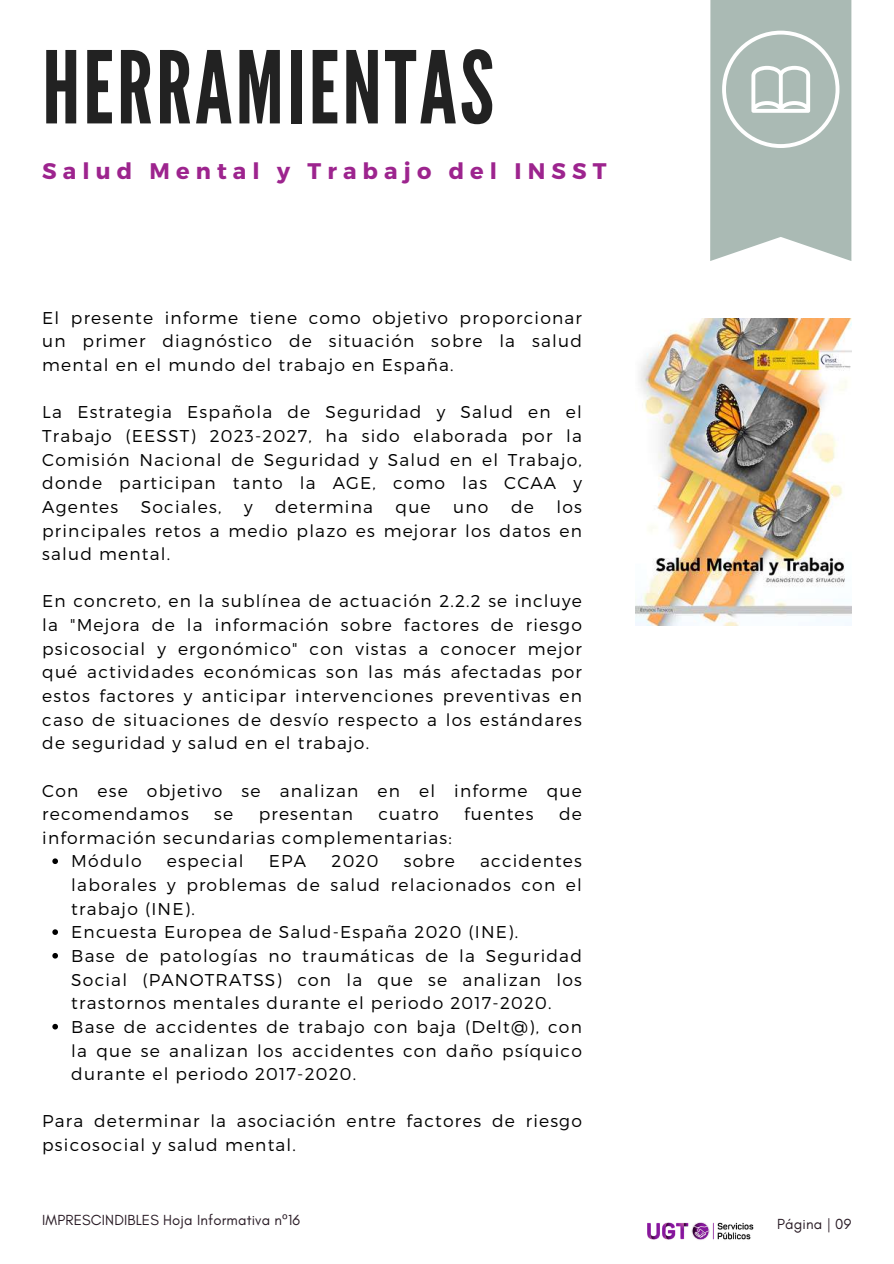
<style>
.page{position:relative;width:894px;height:1264px;background:#fff}
.page>*{position:absolute;margin:0;border:0;box-sizing:border-box;transform-origin:0 0}
.t1{font:99.9px "League Gothic";letter-spacing:.03em;color:#222}
.t2{font:700 22.5px "Montserrat";letter-spacing:.27em;color:#9d248e}
.t3{font:300 17.1px/23.7px "Montserrat";letter-spacing:.07em;color:#000;text-align:justify}
.t4{font:14.85px "Glacial Indifference";letter-spacing:.01em;color:#291b25}
.s1{font-family:"Noto Sans"}
</style>
<div class="page">
<svg style="left:710px;top:0;width:141px;height:261px"></svg>
<img style="left:647px;top:1222px;width:107px;height:18px">
<img style="left:635px;top:319px;width:216px;height:306px">
<svg style="left:52px;top:858px;width:6px;height:6px"></svg>
<svg style="left:52px;top:929px;width:6px;height:5px"></svg>
<svg style="left:52px;top:953px;width:6px;height:5px"></svg>
<svg style="left:52px;top:1023px;width:6px;height:6px"></svg>
<h1 class="t1" style="left:42px;top:30px;width:453px">HERRAMIENTAS</h1>
<h2 class="t2" style="left:42px;top:157px;width:565px">Salud Mental y Trabajo del INSST</h2>
<p class="t3" style="left:42px;top:305px;width:541px">El presente informe tiene como objetivo proporcionar un primer diagnóstico de situación sobre la salud mental en el mundo del trabajo en España.</p>
<p class="t3" style="left:42px;top:399px;width:541px">La Estrategia Española de Seguridad y Salud en el Trabajo (EESST) 2023-2027, ha sido elaborada por la Comisión Nacional de Seguridad y Salud en el Trabajo, donde participan tanto la AGE, como las CCAA y Agentes</p>
<p class="t3" style="left:42px;top:494px;width:541px;text-indent:514px">los principales retos a medio plazo es mejorar los datos en salud mental.</p>
<p class="t3" style="left:42px;top:588px;width:541px">En concreto, en la sublínea de actuación 2.2.2 se incluye la "Mejora de la información sobre factores de riesgo psicosocial y ergonómico" con vistas a conocer mejor qué actividades económicas son las más afectadas por estos factores y anticipar intervenciones preventivas en caso de situaciones de desvío respecto a los estándares de seguridad y salud en el trabajo.</p>
<p class="t3" style="left:42px;top:777px;width:541px">Con ese objetivo se analizan en el informe que recomendamos</p>
<p class="t3" style="left:141px;top:494px;width:82px">Sociales,</p>
<p class="t3" style="left:244px;top:494px;width:10px">y</p>
<p class="t3" style="left:275px;top:494px;width:99px">determina</p>
<p class="t3" style="left:395px;top:494px;width:37px">que</p>
<p class="t3" style="left:453px;top:494px;width:37px">uno</p>
<p class="t3" style="left:511px;top:494px;width:24px">de</p>
<p class="t3" style="left:214px;top:801px;width:20px">se</p>
<p class="t3" style="left:258px;top:801px;width:96px">presentan</p>
<p class="t3" style="left:378px;top:801px;width:62px">cuatro</p>
<p class="t3" style="left:464px;top:801px;width:71px">fuentes</p>
<p class="t3" style="left:559px;top:801px;width:24px">de</p>
<p class="t3" style="left:71px;top:825px;width:382px;text-indent:-29px">información secundarias complementarias:<br>Módulo</p>
<p class="t3" style="left:71px;top:848px;width:512px;text-align:left;text-indent:409px">accidentes laborales y problemas de salud relacionados con el trabajo (INE).<br>Encuesta Europea de Salud-España 2020 (INE).<br>Base de patologías no traumáticas de la Seguridad Social (PANOTRATSS) con la que se analizan los trastornos mentales durante el periodo 2017-2020.<br>Base de accidentes de trabajo con baja (Delt@), con la que se analizan los accidentes con daño psíquico durante el periodo 2017-2020.</p>
<p class="t3" style="left:42px;top:1108px;width:541px">Para determinar la asociación entre factores de riesgo psicosocial y salud mental.</p>
<p class="t3" style="left:167px;top:848px;width:78px">especial</p>
<p class="t3" style="left:269px;top:848px;width:39px">EPA</p>
<p class="t3" style="left:331px;top:848px;width:48px">2020</p>
<p class="t3" style="left:403px;top:848px;width:53px">sobre</p>
<p class="t4" style="left:42px;top:1211px;width:259px">IMPRESCINDIBLES Hoja Informativa n<span class="s1">º</span>16</p>
<p class="t4" style="left:777px;top:1215px;width:76px">Página | 09</p>
</div>
